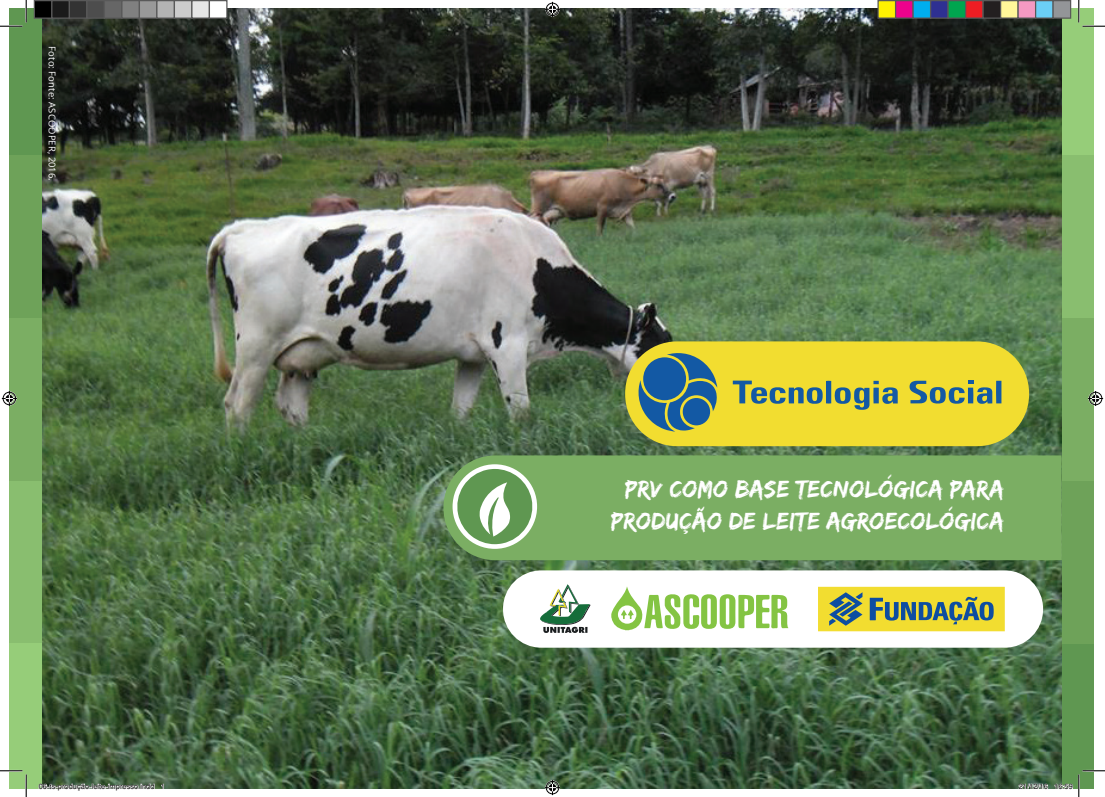
<style>
.page{position:relative;width:1105px;height:797px;background:#fff}
.page>*{position:absolute;margin:0;border:0;box-sizing:border-box;transform-origin:0 0}
.t1{font:25px/31.2px "Edo";letter-spacing:.01em;color:#fff;text-align:center}
.t2{font:9.38px "Open Sans";letter-spacing:.015em;color:#fff}
.t3{font:7.5px "Helvetica";color:#000}
</style>
<div class="page">
<div style="left:9px;top:9px;width:34px;height:146px;background:#5f9751"></div>
<div style="left:9px;top:155px;width:34px;height:163px;background:#6ea259"></div>
<div style="left:9px;top:318px;width:34px;height:162px;background:#7bae63"></div>
<div style="left:9px;top:480px;width:34px;height:163px;background:#89be6f"></div>
<div style="left:9px;top:643px;width:34px;height:145px;background:#96cd79"></div>
<div style="left:1060px;top:643px;width:34px;height:145px;background:#5f9751"></div>
<div style="left:1060px;top:480px;width:34px;height:163px;background:#6ea259"></div>
<div style="left:1060px;top:318px;width:34px;height:162px;background:#7bae63"></div>
<div style="left:1060px;top:155px;width:34px;height:163px;background:#89be6f"></div>
<div style="left:1060px;top:9px;width:34px;height:146px;background:#96cd79"></div>
<img style="left:42px;top:9px;width:1019px;height:779px">
<div style="left:625px;top:341px;width:404px;height:105px;background:#f2dd30;border-radius:52px"></div>
<svg style="left:637px;top:352px;width:80px;height:80px"></svg>
<div style="left:683px;top:398px;width:27px;height:27px;background:#1359a4;border-radius:50%"></div>
<svg style="left:909px;top:381px;width:92px;height:23px"></svg>
<svg style="left:733px;top:380px;width:165px;height:30px"></svg>
<div style="left:503px;top:570px;width:540px;height:77px;background:#fff;border-radius:38px"></div>
<svg style="left:818px;top:587px;width:187px;height:44px;background:#bab94b"></svg>
<div style="left:443px;top:455px;width:619px;height:105px;background:#7bae63"></div>
<div style="left:453px;top:464px;width:84px;height:85px;background:#fff;border-radius:50%"></div>
<svg style="left:456px;top:469px;width:78px;height:75px"></svg>
<svg style="left:611px;top:587px;width:177px;height:43px"></svg>
<svg style="left:540px;top:584px;width:51px;height:49px"></svg>
<svg style="left:0;top:0;width:27px;height:27px"></svg>
<svg style="left:0;top:770px;width:27px;height:27px"></svg>
<svg style="left:1078px;top:0;width:27px;height:27px"></svg>
<svg style="left:545px;top:2px;width:15px;height:15px"></svg>
<svg style="left:545px;top:780px;width:15px;height:15px"></svg>
<svg style="left:2px;top:391px;width:15px;height:15px"></svg>
<svg style="left:1088px;top:391px;width:15px;height:15px"></svg>
<div style="left:34px;top:1px;width:18px;height:17px;background:#000"></div>
<div style="left:34px;top:0;width:18px;height:19px;border:1px solid #595959"></div>
<div style="left:52px;top:1px;width:17px;height:17px;background:#1a1a1a"></div>
<div style="left:51px;top:0;width:19px;height:19px;border:1px solid #595959"></div>
<div style="left:69px;top:1px;width:18px;height:17px;background:#333"></div>
<div style="left:69px;top:0;width:19px;height:19px;border:1px solid #595959"></div>
<div style="left:87px;top:1px;width:17px;height:17px;background:#4d4d4d"></div>
<div style="left:86px;top:0;width:19px;height:19px;border:1px solid #595959"></div>
<div style="left:104px;top:1px;width:18px;height:17px;background:#666"></div>
<div style="left:104px;top:0;width:18px;height:19px;border:1px solid #595959"></div>
<div style="left:122px;top:1px;width:17px;height:17px;background:#808080"></div>
<div style="left:121px;top:0;width:19px;height:19px;border:1px solid #595959"></div>
<div style="left:139px;top:1px;width:18px;height:17px;background:#999"></div>
<div style="left:139px;top:0;width:19px;height:19px;border:1px solid #595959"></div>
<div style="left:157px;top:1px;width:17px;height:17px;background:#b3b3b3"></div>
<div style="left:156px;top:0;width:19px;height:19px;border:1px solid #595959"></div>
<div style="left:174px;top:1px;width:18px;height:17px;background:#ccc"></div>
<div style="left:174px;top:0;width:18px;height:19px;border:1px solid #595959"></div>
<div style="left:192px;top:1px;width:17px;height:17px;background:#e6e6e6"></div>
<div style="left:191px;top:0;width:19px;height:19px;border:1px solid #595959"></div>
<div style="left:209px;top:1px;width:18px;height:17px;background:#fff"></div>
<div style="left:209px;top:0;width:19px;height:19px;border:1px solid #595959"></div>
<div style="left:878px;top:1px;width:17px;height:17px;background:#fff101"></div>
<div style="left:877px;top:0;width:19px;height:19px;border:1px solid #595959"></div>
<div style="left:895px;top:1px;width:18px;height:17px;background:#ed028c"></div>
<div style="left:895px;top:0;width:19px;height:19px;border:1px solid #595959"></div>
<div style="left:913px;top:1px;width:17px;height:17px;background:#00aeef"></div>
<div style="left:912px;top:0;width:19px;height:19px;border:1px solid #595959"></div>
<div style="left:930px;top:1px;width:18px;height:17px;background:#2e3092"></div>
<div style="left:930px;top:0;width:19px;height:19px;border:1px solid #595959"></div>
<div style="left:948px;top:1px;width:17px;height:17px;background:#00a54f"></div>
<div style="left:947px;top:0;width:19px;height:19px;border:1px solid #595959"></div>
<div style="left:965px;top:1px;width:18px;height:17px;background:#ee1d23"></div>
<div style="left:965px;top:0;width:19px;height:19px;border:1px solid #595959"></div>
<div style="left:983px;top:1px;width:17px;height:17px;background:#231f20"></div>
<div style="left:982px;top:0;width:19px;height:19px;border:1px solid #595959"></div>
<div style="left:1000px;top:1px;width:18px;height:17px;background:#fff79a"></div>
<div style="left:1000px;top:0;width:19px;height:19px;border:1px solid #595959"></div>
<div style="left:1018px;top:1px;width:17px;height:17px;background:#f499c2"></div>
<div style="left:1017px;top:0;width:19px;height:19px;border:1px solid #595959"></div>
<div style="left:1035px;top:1px;width:18px;height:17px;background:#6bcff6"></div>
<div style="left:1035px;top:0;width:19px;height:19px;border:1px solid #595959"></div>
<div style="left:1053px;top:1px;width:17px;height:17px;background:#939598"></div>
<div style="left:1052px;top:0;width:19px;height:19px;border:1px solid #595959"></div>
<svg style="left:38px;top:783px;width:117px;height:6px"></svg>
<svg style="left:161px;top:783px;width:3px;height:6px"></svg>
<svg style="left:1018px;top:783px;width:30px;height:6px"></svg>
<svg style="left:1054px;top:770px;width:51px;height:27px"></svg>
<p class="t2" style="left:59px;top:46px;width:136px;rotate:90deg">Foto: Fonte: ASCOOPER, 2016.</p>
<p class="t1" style="left:611px;top:473px;width:395px">PRV Como Base Tecnológica para<br>Produção de Leite Agroecológica</p>
<p class="t3" style="left:39px;top:781px;width:128px">06-ts-produção-leite-impresso.indd 1</p>
<p class="t3" style="left:1019px;top:781px;width:56px">21/12/16 16:59</p>
</div>
